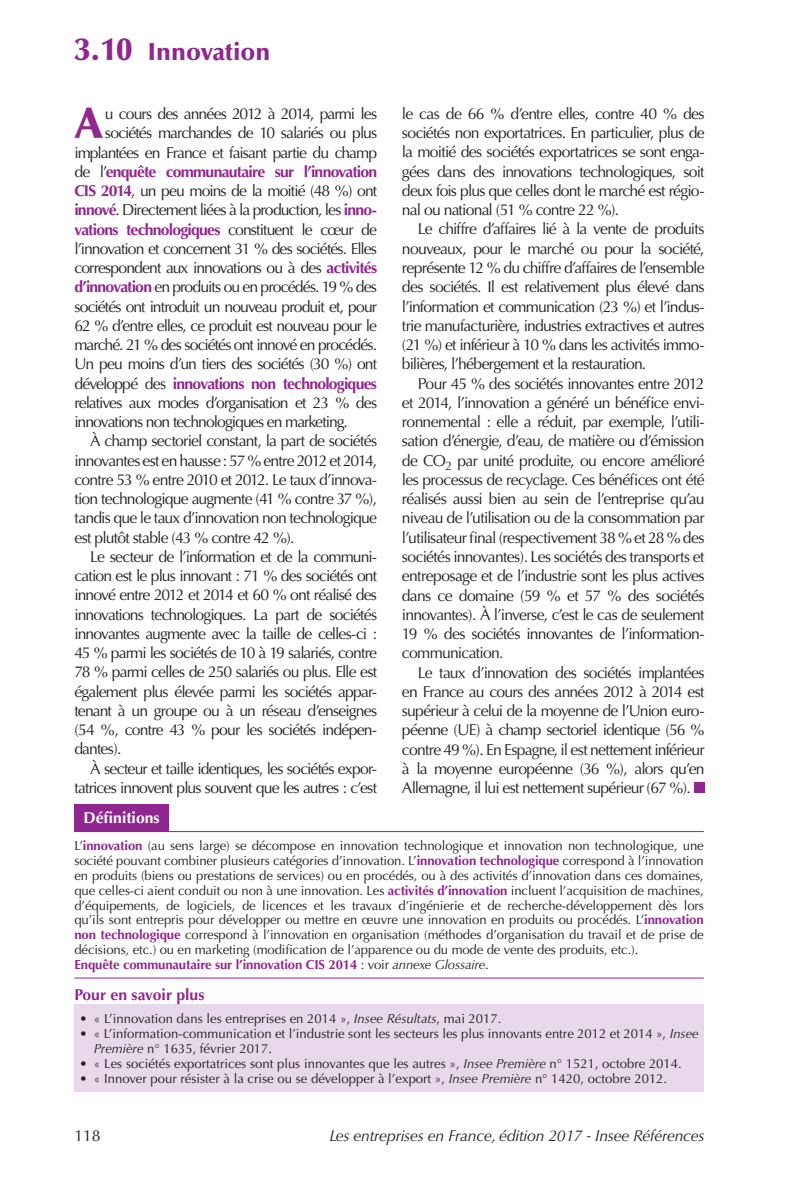
<style>
.page{position:relative;width:794px;height:1191px;background:#fff}
.page>*{position:absolute;margin:0;border:0;box-sizing:border-box;transform-origin:0 0}
.t1{font:900 43.57px "Optima";color:#90268f}
.t2{font:900 24.5px "Optima";color:#90268f}
.t3{font:15.75px/19.2px "Optima";letter-spacing:-.055em;color:#231f20;text-align:justify}
.t4{font:700 15.75px "Optima";letter-spacing:-.045em;color:#90268f}
.t5{font:italic 15.75px "Optima";letter-spacing:-.015em;color:#231f20}
.t6{font:700 15.75px "Optima";color:#90268f}
.t7{font:700 15.75px "Optima";color:#fff}
.t8{font:13.12px/14.9px "Optima";letter-spacing:-.01em;color:#231f20}
.s1{font-size:31.5px}
.s2{font-weight:400;color:#231f20}
.s3{font-weight:700;color:#90268f}
.s4{font-style:italic}
</style>
<div class="page">
<div style="left:74px;top:803px;width:95px;height:28px;background:#90268f"></div>
<div style="left:74px;top:1004px;width:630px;height:87px;background:#e7d8ea"></div>
<hr style="left:74px;top:831px;width:95px;height:1px;background:#90268f">
<hr style="left:169px;top:831px;width:535px;height:1px;background:#90268f">
<hr style="left:74px;top:977px;width:95px;height:1px;background:#90268f">
<hr style="left:169px;top:977px;width:535px;height:1px;background:#90268f">
<div style="left:693px;top:782px;width:11px;height:11px;background:#90268f"></div>
<h2 class="t2" style="left:74px;top:37px;width:197px"><span class="s1">3.10</span> Innovation</h2>
<h1 class="t1" style="left:74px;top:98px;width:31px">A</h1>
<p class="t3" style="left:105px;top:104px;width:274px">u cours des années 2012 à 2014, parmi les</p>
<p class="t3" style="left:105px;top:124px;width:274px">sociétés marchandes de 10 salariés ou plus</p>
<p class="t3" style="left:74px;top:143px;width:304px">implantées en France et faisant partie du champ</p>
<p class="t4" style="left:74px;top:162px;width:304px"><span class="s2">de l’</span>enquête communautaire sur l’innovation</p>
<p class="t3" style="left:74px;top:181px;width:304px"><span class="s3">CIS 2014</span>, un peu moins de la moitié (48 %) ont</p>
<p class="t3" style="left:74px;top:201px;width:304px"><span class="s3">innové</span>. Directement liées à la production, les <span class="s3">inno-</span></p>
<p class="t4" style="left:74px;top:220px;width:304px">vations technologiques <span class="s2">constituent le cœur de</span></p>
<p class="t3" style="left:74px;top:239px;width:304px">l’innovation et concernent 31 % des sociétés. Elles</p>
<p class="t3" style="left:74px;top:258px;width:304px">correspondent aux innovations ou à des <span class="s3">activités</span></p>
<p class="t3" style="left:74px;top:278px;width:304px"><span class="s3">d’innovation</span> en produits ou en procédés. 19 % des</p>
<p class="t3" style="left:74px;top:297px;width:304px">sociétés ont introduit un nouveau produit et, pour</p>
<p class="t3" style="left:74px;top:316px;width:304px">62 % d’entre elles, ce produit est nouveau pour le</p>
<p class="t3" style="left:74px;top:335px;width:304px">marché. 21 % des sociétés ont innové en procédés.</p>
<p class="t3" style="left:74px;top:355px;width:304px">Un peu moins d’un tiers des sociétés (30 %) ont</p>
<p class="t4" style="left:74px;top:374px;width:304px"><span class="s2">développé des</span> innovations non technologiques</p>
<p class="t3" style="left:74px;top:393px;width:304px">relatives aux modes d’organisation et 23 % des</p>
<p class="t3" style="left:74px;top:412px;width:275px">innovations non technologiques en marketing.</p>
<p class="t3" style="left:90px;top:432px;width:288px">À champ sectoriel constant, la part de sociétés</p>
<p class="t3" style="left:74px;top:451px;width:304px">innovantes est en hausse : 57 % entre 2012 et 2014,</p>
<p class="t3" style="left:74px;top:470px;width:304px">contre 53 % entre 2010 et 2012. Le taux d’innova-</p>
<p class="t3" style="left:74px;top:489px;width:304px">tion technologique augmente (41 % contre 37 %),</p>
<p class="t3" style="left:74px;top:509px;width:304px">tandis que le taux d’innovation non technologique</p>
<p class="t3" style="left:74px;top:528px;width:222px">est plutôt stable (43 % contre 42 %).</p>
<p class="t3" style="left:90px;top:547px;width:288px">Le secteur de l’information et de la communi-</p>
<p class="t3" style="left:74px;top:566px;width:304px">cation est le plus innovant : 71 % des sociétés ont</p>
<p class="t3" style="left:74px;top:585px;width:304px">innové entre 2012 et 2014 et 60 % ont réalisé des</p>
<p class="t3" style="left:74px;top:605px;width:304px">innovations technologiques. La part de sociétés</p>
<p class="t3" style="left:74px;top:624px;width:304px">innovantes augmente avec la taille de celles-ci :</p>
<p class="t3" style="left:74px;top:643px;width:304px">45 % parmi les sociétés de 10 à 19 salariés, contre</p>
<p class="t3" style="left:74px;top:662px;width:304px">78 % parmi celles de 250 salariés ou plus. Elle est</p>
<p class="t3" style="left:74px;top:682px;width:304px">également plus élevée parmi les sociétés appar-</p>
<p class="t3" style="left:74px;top:701px;width:304px">tenant à un groupe ou à un réseau d’enseignes</p>
<p class="t3" style="left:74px;top:720px;width:304px">(54 %, contre 43 % pour les sociétés indépen-</p>
<p class="t3" style="left:74px;top:739px;width:49px">dantes).</p>
<p class="t3" style="left:90px;top:759px;width:288px">À secteur et taille identiques, les sociétés expor-</p>
<p class="t3" style="left:74px;top:778px;width:304px">tatrices innovent plus souvent que les autres : c’est</p>
<p class="t3" style="left:402px;top:104px;width:304px">le cas de 66 % d’entre elles, contre 40 % des sociétés non exportatrices. En particulier, plus de la moitié des sociétés exportatrices se sont enga&shy;gées dans des innovations technologiques, soit deux fois plus que celles dont le marché est régio&shy;nal ou national (51 % contre 22 %).</p>
<p class="t3" style="left:402px;top:220px;width:304px;text-indent:16px">Le chiffre d’affaires lié à la vente de produits nouveaux, pour le marché ou pour la société, représente 12 % du chiffre d’affaires de l’ensemble des sociétés. Il est relativement plus élevé dans l’information et communication (23 %) et l’indus&shy;trie manufacturière, industries extractives et autres (21 %) et inférieur à 10 % dans les activités immo&shy;bilières, l’hébergement et la restauration.</p>
<p class="t3" style="left:402px;top:374px;width:304px;text-indent:16px">Pour 45 % des sociétés innovantes entre 2012 et 2014, l’innovation a généré un bénéfice envi&shy;ronnemental : elle a réduit, par exemple, l’utili&shy;sation d’énergie, d’eau, de matière ou d’émission de CO<sub>2</sub> par unité produite, ou encore amélioré les processus de recyclage. Ces bénéfices ont été réalisés aussi bien au sein de l’entreprise qu’au niveau de l’utilisation ou de la consommation par l’utilisateur final (respectivement 38 % et 28 % des sociétés innovantes). Les sociétés des transports et entreposage et de l’industrie sont les plus actives dans ce domaine (59 % et 57 % des sociétés innovantes). À l’inverse, c’est le cas de seulement 19 % des sociétés innovantes de l’information&shy;communication.</p>
<p class="t3" style="left:402px;top:663px;width:304px;text-indent:16px">Le taux d’innovation des sociétés implantées en France au cours des années 2012 à 2014 est supérieur à celui de la moyenne de l’Union euro&shy;péenne (UE) à champ sectoriel identique (56 % contre 49 %). En Espagne, il est nettement inférieur à la moyenne européenne (36 %), alors qu’en Allemagne, il lui est nettement supérieur (67 %).</p>
<p class="t7" style="left:83px;top:809px;width:78px">Définitions</p>
<p class="t8" style="left:74px;top:838px;width:631px">L’<span class="s3">innovation</span> (au sens large) se décompose en innovation technologique et innovation non technologique, une société pouvant combiner plusieurs catégories d’innovation. L’<span class="s3">innovation technologique</span> correspond à l’innovation en produits (biens ou prestations de services) ou en procédés, ou à des activités d’innovation dans ces domaines, que celles-ci aient conduit ou non à une innovation. Les <span class="s3">activités d’innovation</span> incluent l’acquisition de machines, d’équipements, de logiciels, de licences et les travaux d’ingénierie et de recherche-développement dès lors qu’ils sont entrepris pour développer ou mettre en œuvre une innovation en produits ou procédés. L’<span class="s3">innovation non technologique</span> correspond à l’innovation en organisation (méthodes d’organisation du travail et de prise de décisions, etc.) ou en marketing (modification de l’apparence ou du mode de vente des produits, etc.).<br><span class="s3">Enquête communautaire sur l’innovation CIS 2014</span> : voir <span class="s4">annexe Glossaire</span>.</p>
<p class="t6" style="left:74px;top:985px;width:132px">Pour en savoir plus</p>
<p class="t8" style="left:79px;top:1011px;width:423px">• « L’innovation dans les entreprises en 2014 », <span class="s4">Insee Résultats</span>, mai 2017.</p>
<p class="t8" style="left:94px;top:1026px;width:606px;text-indent:-15px">• « L’information-communication et l’industrie sont les secteurs les plus innovants entre 2012 et 2014 », <span class="s4">Insee<br>Première</span> n° 1635, février 2017.</p>
<p class="t8" style="left:79px;top:1056px;width:604px">• « Les sociétés exportatrices sont plus innovantes que les autres », <span class="s4">Insee Première</span> n° 1521, octobre 2014.</p>
<p class="t8" style="left:79px;top:1071px;width:589px">• « Innover pour résister à la crise ou se développer à l’export », <span class="s4">Insee Première</span> n° 1420, octobre 2012.</p>
<p class="t3" style="left:74px;top:1126px;width:28px">118</p>
<p class="t5" style="left:329px;top:1126px;width:376px">Les entreprises en France, édition 2017 - Insee Références</p>
</div>
